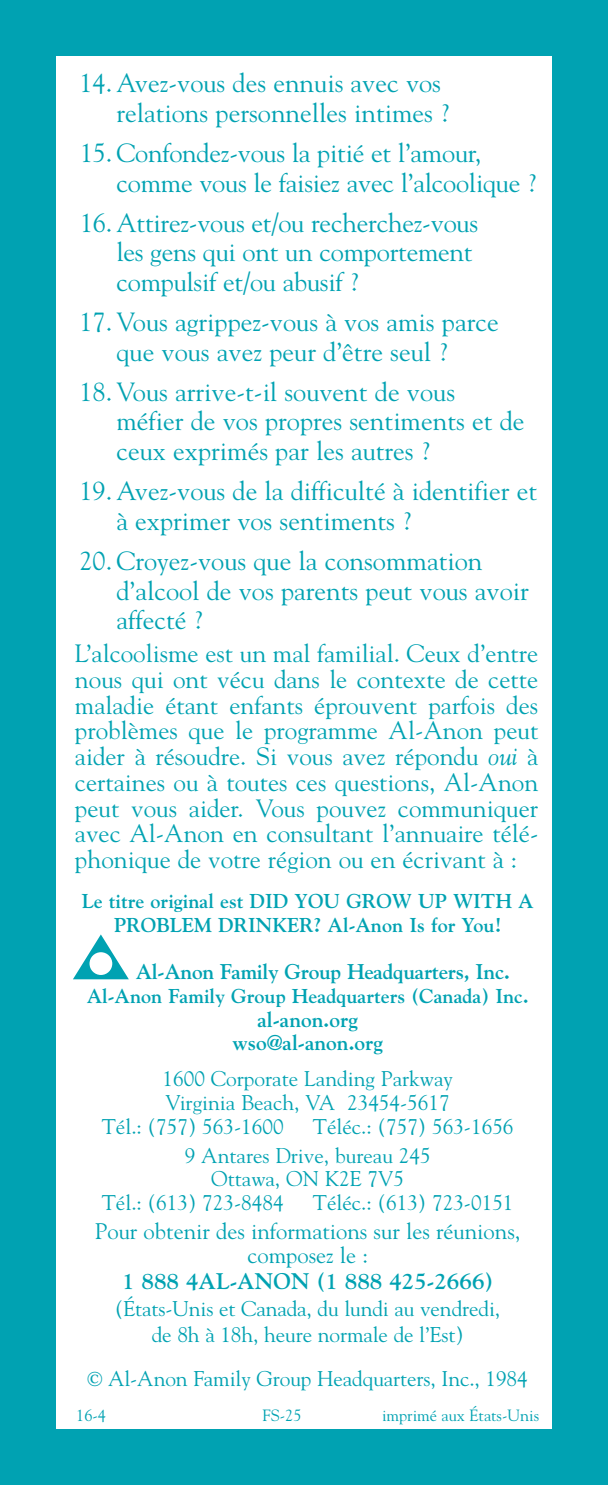
<style>
.page{position:relative;width:608px;height:1485px;background:#00a2b2}
.page>*{position:absolute;margin:0;border:0;box-sizing:border-box;transform-origin:0 0}
.t1{font:26.25px/29.5px "Goudy";color:#00a2b2}
.t2{font:25px/25.8px "Goudy";color:#00a2b2;text-align:justify}
.t3{font:22.5px/23.8px "Goudy";color:#00a2b2;text-align:center}
.t4{font:700 22.5px "Goudy";color:#00a2b2}
.t5{font:21.25px "Goudy";color:#00a2b2}
.t6{font:700 21.25px "Goudy";letter-spacing:-.015em;color:#00a2b2}
.t7{font:700 20px/23.8px "Goudy";color:#00a2b2;text-align:center}
.t8{font:16.25px "Goudy";color:#00a2b2}
.s1{font-style:italic}
.s2{font-size:20px}
</style>
<div class="page">
<div style="left:56px;top:56px;width:495px;height:1373px;background:#fff"></div>
<svg style="left:73px;top:934px;width:56px;height:45px"></svg>
<div style="left:89px;top:952px;width:23px;height:23px;background:#fff;border-radius:50%"></div>
<p class="t1" style="left:79px;top:68px;width:371px;text-align:right">14.Avez-vous des ennuis avec vos relations personnelles intimes ?</p>
<p class="t1" style="left:116px;top:137px;width:421px;text-indent:-36px">15. Confondez-vous la pitié et l’amour, comme vous le faisiez avec l’alcoolique ?</p>
<p class="t1" style="left:116px;top:207px;width:363px;text-indent:-36px">16. Attirez‑vous et/ou recherchez‑vous les gens qui ont un comportement compulsif et/ou abusif ?</p>
<p class="t1" style="left:79px;top:307px;width:420px;text-align:center">17. Vous agrippez-vous à vos amis parce que vous avez peur d’être seul ?</p>
<p class="t1" style="left:116px;top:376px;width:409px;text-indent:-37px">18. Vous arrive-t-il souvent de vous méfier de vos propres sentiments et de ceux exprimés par les autres ?</p>
<p class="t1" style="left:116px;top:476px;width:422px;text-indent:-37px">19.Avez-vous de la difficulté à identifier et à exprimer vos sentiments ?</p>
<p class="t1" style="left:116px;top:545px;width:414px;text-indent:-37px">20. Croyez-vous que la consommation d’alcool de vos parents peut vous avoir affecté ?</p>
<p class="t2" style="left:75px;top:640px;width:465px">L’alcoolisme est un mal familial. Ceux d’entre nous qui ont vécu dans le contexte de cette maladie étant enfants éprouvent parfois des problèmes que le programme Al-Anon peut aider à résoudre. Si vous avez répondu <span class="s1">oui</span> à certaines ou à toutes ces questions, Al-Anon peut vous aider. Vous pouvez communiquer avec Al-Anon en consultant l’annuaire télé&shy;phonique de votre région ou en écrivant à :</p>
<p class="t7" style="left:82px;top:889px;width:453px">Le titre original est DID YOU GROW UP WITH A<br>PROBLEM DRINKER? Al-Anon Is for You!</p>
<p class="t6" style="left:136px;top:959px;width:375px">Al-Anon Family Group Headquarters, Inc.</p>
<p class="t7" style="left:87px;top:984px;width:443px">Al-Anon Family Group Headquarters (Canada) Inc.</p>
<p class="t6" style="left:257px;top:1007px;width:102px">al-anon.org</p>
<p class="t6" style="left:232px;top:1030px;width:152px">wso@al-anon.org</p>
<p class="t5" style="left:162px;top:1065px;width:292px">1600 Corporate Landing Parkway</p>
<p class="t5" style="left:165px;top:1089px;width:286px">Virginia Beach, VA 23454-5617</p>
<p class="t5" style="left:102px;top:1113px;width:183px">Tél.: (757) 563-1600</p>
<p class="t5" style="left:313px;top:1113px;width:202px">Téléc.: (757) 563-1656</p>
<p class="t5" style="left:185px;top:1142px;width:247px">9 Antares Drive, bureau 245</p>
<p class="t5" style="left:211px;top:1166px;width:194px">Ottawa, ON K2E 7V5</p>
<p class="t5" style="left:102px;top:1190px;width:183px">Tél.: (613) 723-8484</p>
<p class="t5" style="left:313px;top:1190px;width:202px">Téléc.: (613) 723-0151</p>
<p class="t3" style="left:95px;top:1219px;width:427px">Pour obtenir des informations sur les réunions, composez le :</p>
<p class="t4" style="left:122px;top:1268px;width:372px">1 888 4AL-ANON (1 888 425-2666)</p>
<p class="t5" style="left:115px;top:1295px;width:386px">(États-Unis et Canada, du lundi au vendredi,</p>
<p class="t5" style="left:152px;top:1321px;width:313px">de 8h à 18h, heure normale de l’Est)</p>
<p class="t5" style="left:88px;top:1366px;width:441px"><span class="s2">©</span> Al-Anon Family Group Headquarters, Inc., 1984</p>
<p class="t8" style="left:76px;top:1405px;width:31px">16-4</p>
<p class="t8" style="left:262px;top:1405px;width:40px">FS-25</p>
<p class="t8" style="left:382px;top:1405px;width:158px">imprimé aux États-Unis</p>
</div>
